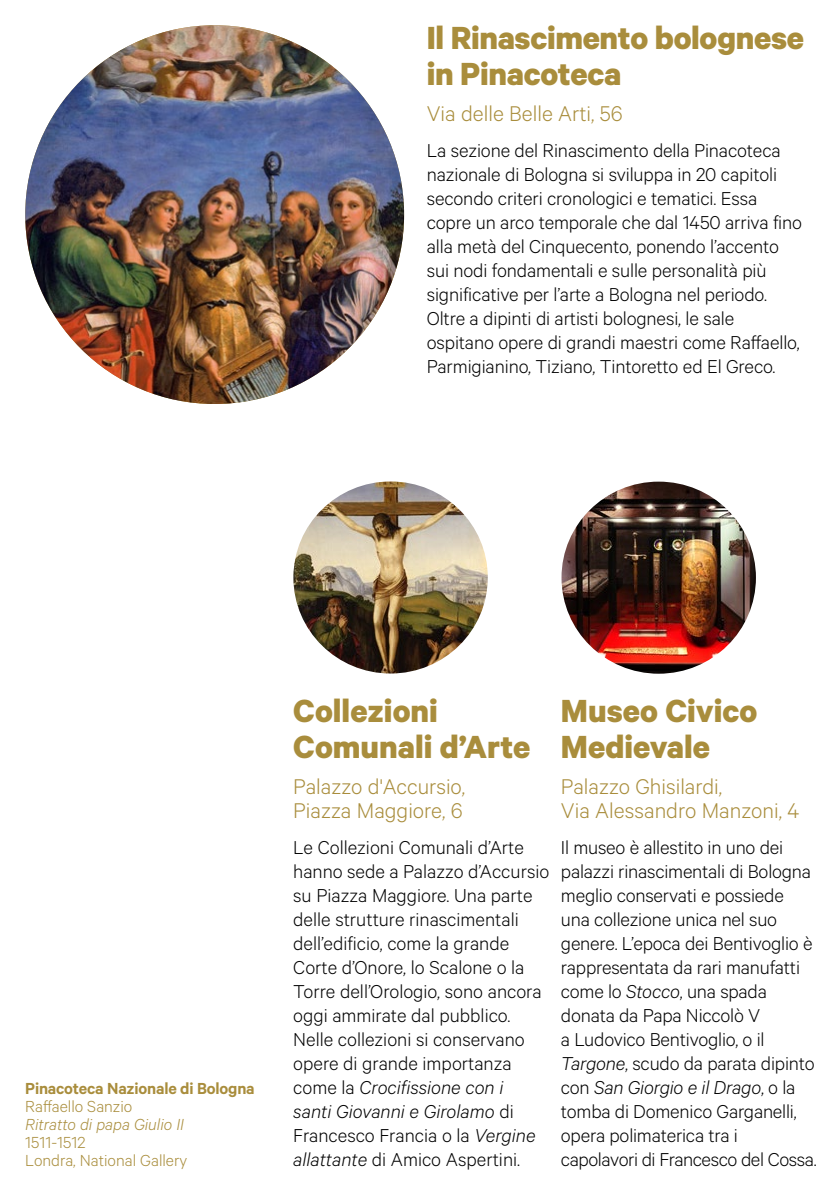
<style>
.page{position:relative;width:834px;height:1191px;background:#fff}
.page>*{position:absolute;margin:0;border:0;box-sizing:border-box;transform-origin:0 0}
.t1{font:700 36px/36px "Calibre";color:#a98d3c}
.t2{font:300 24px/24px "Calibre";color:#a98d3c}
.t3{font:300 21px/24px "Calibre";letter-spacing:-.005em;color:#000}
.t4{font:300 18px/18px "Calibre";color:#a98d3c}
.t5{font:600 18px "Calibre";letter-spacing:-.01em;color:#a98d3c}
.t6{font:italic 300 18px "Calibre";color:#a98d3c}
.s1{font-style:italic}
</style>
<div class="page">
<img style="left:25px;top:25px;width:379px;height:379px;border-radius:189px">
<img style="left:293px;top:481px;width:194px;height:192px">
<img style="left:561px;top:481px;width:194px;height:192px">
<h1 class="t1" style="left:426px;top:19px;width:378px">Il Rinascimento bolognese in Pinacoteca</h1>
<p class="t2" style="left:426px;top:101px;width:197px">Via delle Belle Arti, 56</p>
<p class="t3" style="left:426px;top:138px;width:377px">La sezione del Rinascimento della Pinacoteca nazionale di Bologna si sviluppa in 20 capitoli secondo criteri cronologici e tematici. Essa copre un arco temporale che dal 1450 arriva fino alla metà del Cinquecento, ponendo l’accento sui nodi fondamentali e sulle personalità più significative per l’arte a Bologna nel periodo.<br>Oltre a dipinti di artisti bolognesi, le sale ospitano opere di grandi maestri come Raffaello, Parmigianino, Tiziano, Tintoretto ed El Greco.</p>
<p class="t5" style="left:25px;top:1077px;width:231px">Pinacoteca Nazionale di Bologna</p>
<p class="t4" style="left:25px;top:1096px;width:109px">Raffaello Sanzio</p>
<p class="t6" style="left:25px;top:1113px;width:160px">Ritratto di papa Giulio II</p>
<p class="t4" style="left:25px;top:1132px;width:163px">1511-1512<br>Londra, National Gallery</p>
<h1 class="t1" style="left:293px;top:691px;width:238px">Collezioni<br>Comunali d’Arte</h1>
<p class="t2" style="left:293px;top:773px;width:173px">Palazzo d'Accursio,<br>Piazza Maggiore, 6</p>
<p class="t3" style="left:293px;top:834px;width:257px">Le Collezioni Comunali d’Arte hanno sede a Palazzo d’Accursio su Piazza Maggiore. Una parte delle strutture rinascimentali dell’edificio, come la grande<br>Corte d’Onore, lo Scalone o la<br>Torre dell’Orologio, sono ancora oggi ammirate dal pubblico.<br>Nelle collezioni si conservano opere di grande importanza come la <span class="s1">Crocifissione con i<br>santi Giovanni e Girolamo</span> di<br>Francesco Francia o la <span class="s1">Vergine allattante</span> di Amico Aspertini.</p>
<h1 class="t1" style="left:561px;top:691px;width:198px">Museo Civico<br>Medievale</h1>
<p class="t2" style="left:561px;top:773px;width:240px">Palazzo Ghisilardi,<br>Via Alessandro Manzoni, 4</p>
<p class="t3" style="left:561px;top:834px;width:257px">Il museo è allestito in uno dei palazzi rinascimentali di Bologna meglio conservati e possiede una collezione unica nel suo genere. L’epoca dei Bentivoglio è rappresentata da rari manufatti come lo <span class="s1">Stocco</span>, una spada donata da Papa Niccolò V<br>a Ludovico Bentivoglio, o il<br><span class="s1">Targone</span>, scudo da parata dipinto con <span class="s1">San Giorgio e il Drago</span>, o la tomba di Domenico Garganelli, opera polimaterica tra i capolavori di Francesco del Cossa.</p>
</div>
